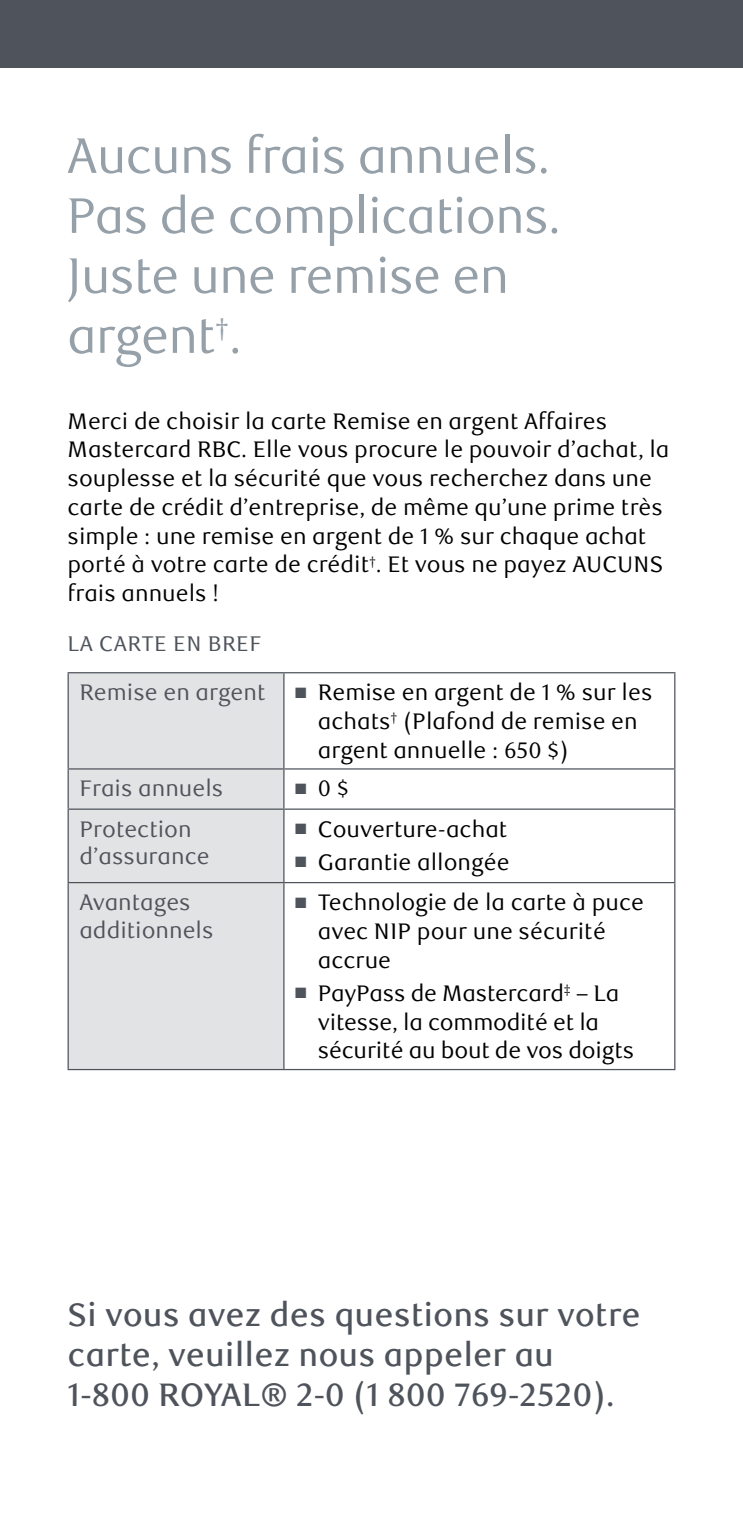
<style>
.page{position:relative;width:743px;height:1530px;background:#fff}
.page>*{position:absolute;margin:0;border:0;box-sizing:border-box;transform-origin:0 0}
.t1{font:50px/60px "RBC Display";color:#95a0a9}
.t2{font:500 32.5px/40px "RBC Text";color:#4f545c}
.t3{font:22.5px/28.8px "RBC Text";color:#000}
.t4{font:22.5px/27.5px "RBC Text";color:#4f545c}
.t5{font:21.25px "RBC Text";letter-spacing:.02em;color:#4f545c}
.s1{color:#4f545c}
</style>
<div class="page">
<div style="left:0;top:0;width:742px;height:68px;background:#4f545c"></div>
<div style="left:69px;top:673px;width:214px;height:396px;background:#e2e3e4"></div>
<hr style="left:68px;top:673px;width:1px;height:95px;background:#4f545c">
<hr style="left:68px;top:672px;width:216px;height:1px;background:#4f545c">
<hr style="left:283px;top:673px;width:1px;height:95px;background:#4f545c">
<hr style="left:284px;top:672px;width:391px;height:1px;background:#4f545c">
<hr style="left:674px;top:673px;width:1px;height:95px;background:#4f545c">
<hr style="left:68px;top:770px;width:1px;height:39px;background:#4f545c">
<hr style="left:68px;top:810px;width:1px;height:72px;background:#4f545c">
<hr style="left:68px;top:883px;width:1px;height:186px;background:#4f545c">
<hr style="left:68px;top:768px;width:216px;height:2px;background:#4f545c">
<hr style="left:68px;top:809px;width:216px;height:1px;background:#4f545c">
<hr style="left:68px;top:882px;width:216px;height:1px;background:#4f545c">
<hr style="left:68px;top:1069px;width:216px;height:1px;background:#4f545c">
<hr style="left:283px;top:770px;width:1px;height:39px;background:#4f545c">
<hr style="left:283px;top:810px;width:1px;height:72px;background:#4f545c">
<hr style="left:283px;top:883px;width:1px;height:186px;background:#4f545c">
<hr style="left:284px;top:768px;width:391px;height:2px;background:#4f545c">
<hr style="left:674px;top:770px;width:1px;height:39px;background:#4f545c">
<hr style="left:674px;top:810px;width:1px;height:72px;background:#4f545c">
<hr style="left:674px;top:883px;width:1px;height:186px;background:#4f545c">
<hr style="left:284px;top:809px;width:391px;height:1px;background:#4f545c">
<hr style="left:284px;top:882px;width:391px;height:1px;background:#4f545c">
<hr style="left:284px;top:1069px;width:391px;height:1px;background:#4f545c">
<h1 class="t1" style="left:68px;top:127px;width:494px">Aucuns frais annuels.<br>Pas de complications.<br>Juste une remise en argent<sup>†</sup>.</h1>
<p class="t3" style="left:68px;top:407px;width:603px">Merci de choisir la carte Remise en argent Affaires Mastercard RBC. Elle vous procure le pouvoir d’achat, la souplesse et la sécurité que vous recherchez dans une carte de crédit d’entreprise, de même qu’une prime très simple : une remise en argent de 1 % sur chaque achat porté à votre carte de crédit<sup>†</sup>. Et vous ne payez AUCUNS frais annuels !</p>
<p class="t5" style="left:68px;top:631px;width:195px">LA CARTE EN BREF</p>
<p class="t4" style="left:79px;top:679px;width:187px">Remise en argent</p>
<p class="t3" style="left:318px;top:679px;width:336px;text-indent:-23px"><span class="s1">■</span> Remise en argent de 1 % sur les achats<sup>†</sup> (Plafond de remise en argent annuelle : 650 $)</p>
<p class="t4" style="left:79px;top:775px;width:145px">Frais annuels</p>
<p class="t3" style="left:295px;top:775px;width:55px"><span class="s1">■</span> 0 $</p>
<p class="t4" style="left:79px;top:816px;width:132px">Protection d’assurance</p>
<p class="t3" style="left:295px;top:815px;width:213px"><span class="s1">■</span> Couverture-achat</p>
<p class="t3" style="left:295px;top:848px;width:216px"><span class="s1">■</span> Garantie allongée</p>
<p class="t4" style="left:79px;top:889px;width:136px">Avantages additionnels</p>
<p class="t3" style="left:318px;top:888px;width:327px;text-indent:-23px"><span class="s1">■</span> Technologie de la carte à puce avec NIP pour une sécurité accrue</p>
<p class="t3" style="left:318px;top:979px;width:318px;text-indent:-23px"><span class="s1">■</span> PayPass de Mastercard<sup>‡</sup> – La vitesse, la commodité et la sécurité au bout de vos doigts</p>
<h2 class="t2" style="left:68px;top:1295px;width:575px">Si vous avez des questions sur votre carte, veuillez nous appeler au<br>1-800 ROYAL® 2-0 (1 800 769-2520).</h2>
</div>
